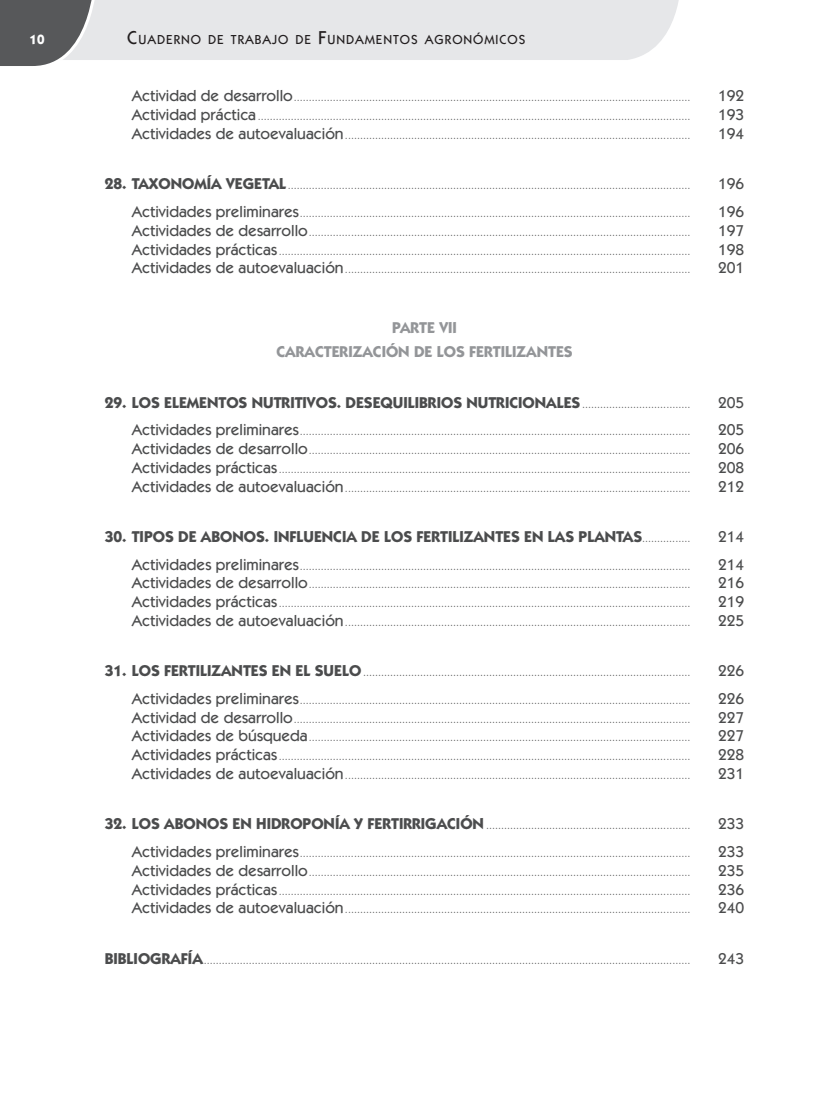
<style>
.page{position:relative;width:830px;height:1106px;background:#fff}
.page>*{position:absolute;margin:0;border:0;box-sizing:border-box;transform-origin:0 0}
.t1{font:700 15.75px "ITC Kabel Std";color:#4b4c4d}
.t2{font:500 15.75px "ITC Kabel Std";color:#4b4c4d}
.t3{font:700 15.75px/24px "ITC Kabel Std";color:#939598;text-align:center}
.t4{font:700 13.5px "ITC Kabel Std";color:#fff}
.t5{font:500 13.2px "ITC Kabel Std";letter-spacing:.07em;color:#231f20}
.t6{font:12px "ITC Kabel Std";color:#4b4c4d}
.s1{font-size:18.75px}
.s2{font-weight:500;font-size:15.75px}
.s3{font-weight:700;font-size:15.75px}
.s4{font-weight:400;font-size:12px}
</style>
<div class="page">
<div style="left:99px;top:0;width:580px;height:60px;background:#e6e7e9"></div>
<svg style="left:0;top:0;width:99px;height:66px;background:#78797b"></svg>
<p class="t4" style="left:30px;top:31px;width:17px">10</p>
<p class="t5" style="left:127px;top:31px;width:399px"><span class="s1">C</span>UADERNO DE TRABAJO DE <span class="s1">F</span>UNDAMENTOS AGRONÓMICOS</p>
<p class="t6" style="left:132px;top:90px;width:559px"><span class="s2">Actividad de desarrollo</span>....................................................................................................................................</p>
<h1 class="t2" style="left:717px;top:87px;width:28px">192</h1>
<p class="t6" style="left:132px;top:109px;width:560px"><span class="s2">Actividad práctica</span>................................................................................................................................................</p>
<h1 class="t2" style="left:717px;top:105px;width:28px">193</h1>
<p class="t6" style="left:132px;top:128px;width:560px"><span class="s2">Actividades de autoevaluación</span>...................................................................................................................</p>
<h1 class="t2" style="left:717px;top:124px;width:28px">194</h1>
<p class="t6" style="left:105px;top:178px;width:586px"><span class="s3">28. TAXONOMÍA VEGETAL</span>......................................................................................................................................</p>
<h1 class="t2" style="left:717px;top:174px;width:28px">196</h1>
<p class="t6" style="left:132px;top:206px;width:559px"><span class="s2">Actividades preliminares</span>..................................................................................................................................</p>
<h1 class="t2" style="left:717px;top:202px;width:28px">196</h1>
<p class="t6" style="left:132px;top:225px;width:560px"><span class="s2">Actividades de desarrollo</span>...............................................................................................................................</p>
<h1 class="t2" style="left:717px;top:221px;width:28px">197</h1>
<p class="t6" style="left:132px;top:243px;width:560px"><span class="s2">Actividades prácticas</span>.........................................................................................................................................</p>
<h1 class="t2" style="left:717px;top:240px;width:28px">198</h1>
<p class="t6" style="left:132px;top:262px;width:560px"><span class="s2">Actividades de autoevaluación</span>...................................................................................................................</p>
<h1 class="t2" style="left:717px;top:258px;width:28px">201</h1>
<h1 class="t3" style="left:276px;top:316px;width:297px">PARTE VII<br>CARACTERIZACIÓN DE LOS FERTILIZANTES</h1>
<h1 class="t1" style="left:105px;top:392px;width:586px">29. LOS ELEMENTOS NUTRITIVOS. DESEQUILIBRIOS NUTRICIONALES <span class="s4">....................................</span></h1>
<h1 class="t2" style="left:717px;top:393px;width:28px">205</h1>
<p class="t6" style="left:132px;top:424px;width:559px"><span class="s2">Actividades preliminares</span>..................................................................................................................................</p>
<h1 class="t2" style="left:717px;top:420px;width:28px">205</h1>
<p class="t6" style="left:132px;top:443px;width:560px"><span class="s2">Actividades de desarrollo</span>...............................................................................................................................</p>
<h1 class="t2" style="left:717px;top:439px;width:28px">206</h1>
<p class="t6" style="left:132px;top:462px;width:560px"><span class="s2">Actividades prácticas</span>.........................................................................................................................................</p>
<h1 class="t2" style="left:717px;top:458px;width:28px">208</h1>
<p class="t6" style="left:132px;top:480px;width:560px"><span class="s2">Actividades de autoevaluación</span>...................................................................................................................</p>
<h1 class="t2" style="left:717px;top:477px;width:28px">212</h1>
<h1 class="t1" style="left:105px;top:527px;width:586px">30. TIPOS DE ABONOS. INFLUENCIA DE LOS FERTILIZANTES EN LAS PLANTAS<span class="s4">................</span></h1>
<h1 class="t2" style="left:717px;top:527px;width:28px">214</h1>
<p class="t6" style="left:132px;top:558px;width:559px"><span class="s2">Actividades preliminares</span>..................................................................................................................................</p>
<h1 class="t2" style="left:717px;top:555px;width:28px">214</h1>
<p class="t6" style="left:132px;top:577px;width:560px"><span class="s2">Actividades de desarrollo</span>...............................................................................................................................</p>
<h1 class="t2" style="left:717px;top:573px;width:28px">216</h1>
<p class="t6" style="left:132px;top:596px;width:560px"><span class="s2">Actividades prácticas</span>.........................................................................................................................................</p>
<h1 class="t2" style="left:717px;top:592px;width:28px">219</h1>
<p class="t6" style="left:132px;top:615px;width:560px"><span class="s2">Actividades de autoevaluación</span>...................................................................................................................</p>
<h1 class="t2" style="left:717px;top:611px;width:28px">225</h1>
<p class="t6" style="left:105px;top:665px;width:587px"><span class="s3">31. LOS FERTILIZANTES EN EL SUELO</span>.............................................................................................................</p>
<h1 class="t2" style="left:717px;top:661px;width:28px">226</h1>
<p class="t6" style="left:132px;top:693px;width:559px"><span class="s2">Actividades preliminares</span>..................................................................................................................................</p>
<h1 class="t2" style="left:717px;top:689px;width:28px">226</h1>
<p class="t6" style="left:132px;top:711px;width:560px"><span class="s2">Actividad de desarrollo</span>....................................................................................................................................</p>
<h1 class="t2" style="left:717px;top:708px;width:28px">227</h1>
<p class="t6" style="left:132px;top:730px;width:560px"><span class="s2">Actividades de búsqueda</span>...............................................................................................................................</p>
<h1 class="t2" style="left:717px;top:726px;width:28px">227</h1>
<p class="t6" style="left:132px;top:749px;width:560px"><span class="s2">Actividades prácticas</span>.........................................................................................................................................</p>
<h1 class="t2" style="left:717px;top:745px;width:28px">228</h1>
<p class="t6" style="left:132px;top:768px;width:560px"><span class="s2">Actividades de autoevaluación</span>...................................................................................................................</p>
<h1 class="t2" style="left:717px;top:764px;width:28px">231</h1>
<p class="t6" style="left:105px;top:818px;width:587px"><span class="s3">32. LOS ABONOS EN HIDROPONÍA Y FERTIRRIGACIÓN</span> ....................................................................</p>
<h1 class="t2" style="left:717px;top:814px;width:28px">233</h1>
<p class="t6" style="left:132px;top:846px;width:559px"><span class="s2">Actividades preliminares</span>..................................................................................................................................</p>
<h1 class="t2" style="left:717px;top:842px;width:28px">233</h1>
<p class="t6" style="left:132px;top:864px;width:560px"><span class="s2">Actividades de desarrollo</span>...............................................................................................................................</p>
<h1 class="t2" style="left:717px;top:861px;width:28px">235</h1>
<p class="t6" style="left:132px;top:883px;width:560px"><span class="s2">Actividades prácticas</span>.........................................................................................................................................</p>
<h1 class="t2" style="left:717px;top:879px;width:28px">236</h1>
<p class="t6" style="left:132px;top:902px;width:560px"><span class="s2">Actividades de autoevaluación</span>...................................................................................................................</p>
<h1 class="t2" style="left:717px;top:898px;width:28px">240</h1>
<p class="t6" style="left:105px;top:952px;width:587px"><span class="s3">BIBLIOGRAFÍA</span>..................................................................................................................................................................</p>
<h1 class="t2" style="left:717px;top:948px;width:28px">243</h1>
</div>
